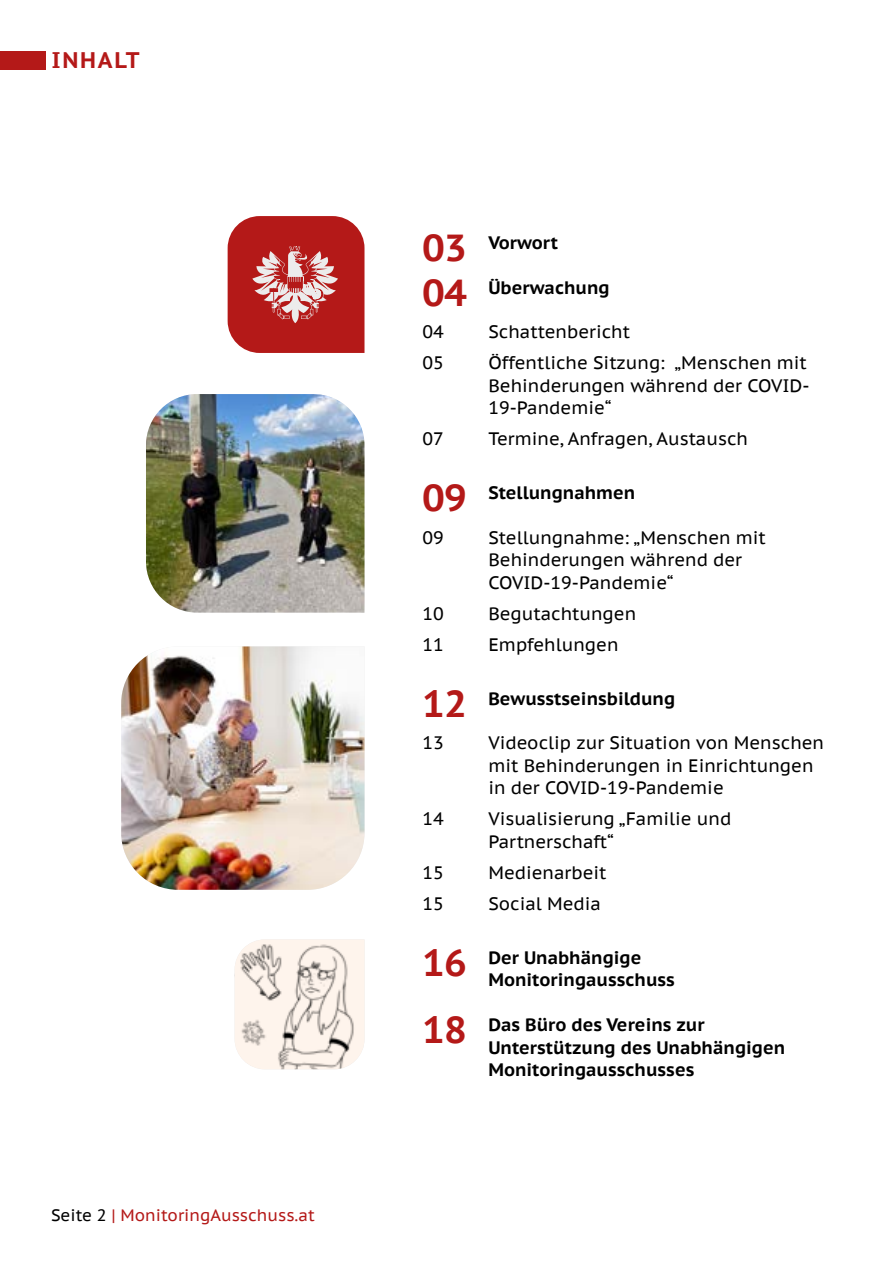
<style>
.page{position:relative;width:893px;height:1263px;background:#fff}
.page>*{position:absolute;margin:0;border:0;box-sizing:border-box;transform-origin:0 0}
.Rubrik{font:700 22.5px "PT Sans Caption";letter-spacing:.08em;color:#b41918}
.Lauftext{font:18px/22.5px "PT Sans Caption";color:#000}
.Lauftext-2{font:700 18px/22.5px "PT Sans Caption";color:#000}
.t1{font:16.5px "PT Sans Caption";color:#b41918}
.s1{color:#000}
.s2{font-size:37.5px;color:#b41918}
</style>
<div class="page">
<svg style="left:228px;top:216px;width:136px;height:137px;background:#be3d3c"></svg>
<img style="left:146px;top:394px;width:218px;height:219px">
<img style="left:121px;top:646px;width:243px;height:244px">
<div style="left:0;top:51px;width:45px;height:18px;background:#b41918"></div>
<svg style="left:235px;top:939px;width:129px;height:130px;background:#ebe2db"></svg>
<h1 class="Rubrik" style="left:52px;top:45px;width:89px">INHALT</h1>
<p class="t1" style="left:51px;top:1205px;width:265px"><span class="s1">Seite 2</span> | MonitoringAusschuss.at</p>
<p class="Lauftext-2" style="left:422px;top:231px;width:137px"><span class="s2">03</span> Vorwort</p>
<p class="Lauftext-2" style="left:422px;top:276px;width:189px"><span class="s2">04</span> Überwachung</p>
<p class="Lauftext" style="left:422px;top:320px;width:23px">04</p>
<p class="Lauftext" style="left:488px;top:320px;width:143px">Schattenbericht</p>
<p class="Lauftext" style="left:422px;top:351px;width:23px">05</p>
<p class="Lauftext" style="left:488px;top:351px;width:323px">Öffentliche Sitzung: „Menschen mit<br>Behinderungen während der COVID-<br>19-Pandemie“</p>
<p class="Lauftext" style="left:422px;top:427px;width:23px">07</p>
<p class="Lauftext" style="left:488px;top:427px;width:261px">Termine, Anfragen, Austausch</p>
<p class="Lauftext-2" style="left:422px;top:481px;width:215px"><span class="s2">09</span> Stellungnahmen</p>
<p class="Lauftext" style="left:422px;top:526px;width:23px">09</p>
<p class="Lauftext" style="left:488px;top:526px;width:279px">Stellungnahme: „Menschen mit<br>Behinderungen während der<br>COVID-19-Pandemie“</p>
<p class="Lauftext" style="left:422px;top:602px;width:23px">10</p>
<p class="Lauftext" style="left:488px;top:602px;width:149px">Begutachtungen</p>
<p class="Lauftext" style="left:422px;top:633px;width:23px">11</p>
<p class="Lauftext" style="left:488px;top:633px;width:132px">Empfehlungen</p>
<p class="Lauftext-2" style="left:422px;top:687px;width:254px"><span class="s2">12</span> Bewusstseinsbildung</p>
<p class="Lauftext" style="left:422px;top:731px;width:23px">13</p>
<p class="Lauftext" style="left:488px;top:731px;width:337px">Videoclip zur Situation von Menschen mit Behinderungen in Einrichtungen in der COVID-19-Pandemie</p>
<p class="Lauftext" style="left:422px;top:807px;width:23px">14</p>
<p class="Lauftext" style="left:488px;top:807px;width:244px">Visualisierung „Familie und<br>Partnerschaft“</p>
<p class="Lauftext" style="left:422px;top:861px;width:23px">15</p>
<p class="Lauftext" style="left:488px;top:861px;width:120px">Medienarbeit</p>
<p class="Lauftext" style="left:422px;top:892px;width:23px">15</p>
<p class="Lauftext" style="left:488px;top:892px;width:114px">Social Media</p>
<p class="Lauftext-2" style="left:488px;top:946px;width:188px;text-indent:-66px"><span class="s2">16</span> Der Unabhängige<br>Monitoringausschuss</p>
<p class="Lauftext-2" style="left:488px;top:1013px;width:298px;text-indent:-66px"><span class="s2">18</span> Das Büro des Vereins zur<br>Unterstützung des Unabhängigen<br>Monitoringausschusses</p>
</div>
